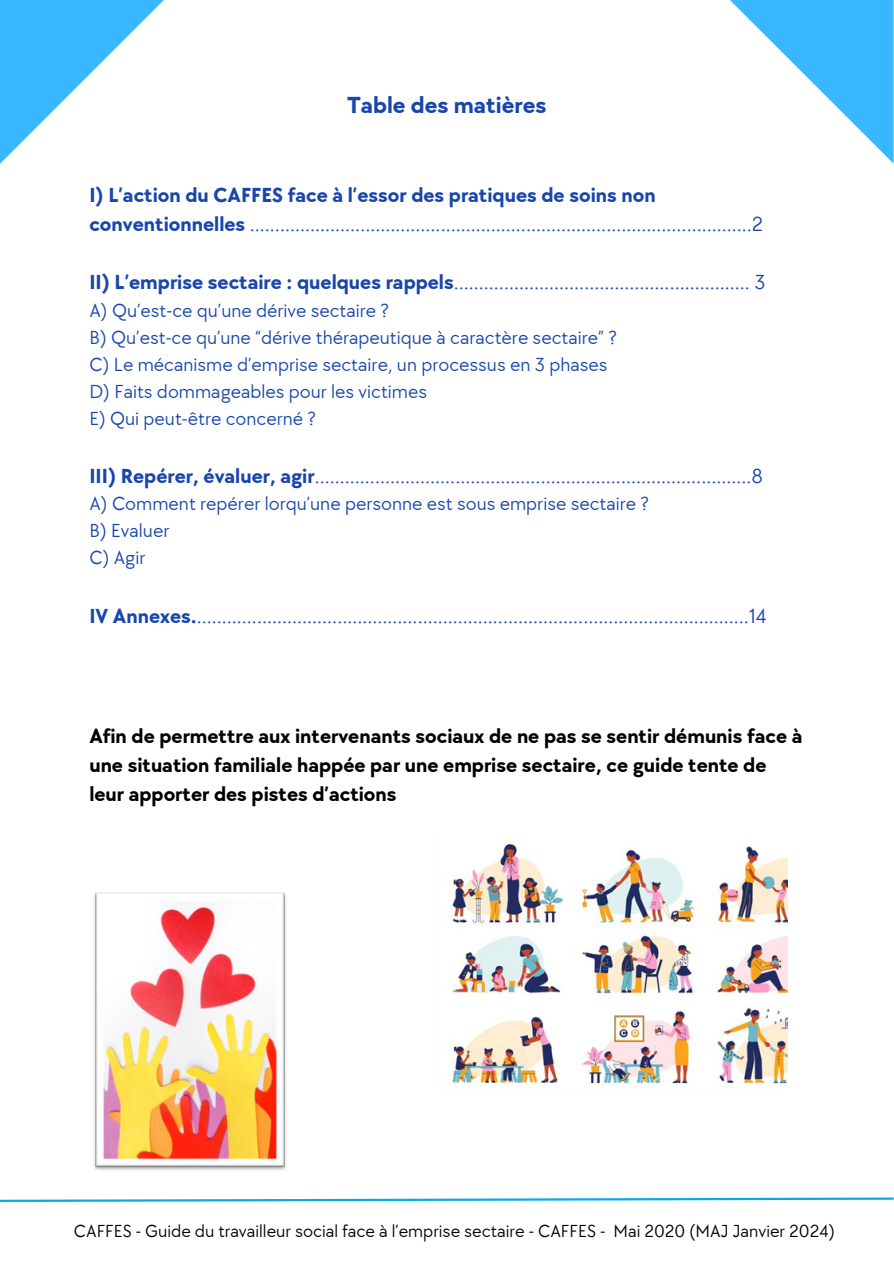
<style>
.page{position:relative;width:894px;height:1264px;background:#fff}
.page>*{position:absolute;margin:0;border:0;box-sizing:border-box;transform-origin:0 0}
.t1{font:700 24px "TT Chocolates";color:#1846aa}
.t2{font:21px/29.2px "TT Chocolates";color:#1846aa}
.t3{font:700 21px/29.2px "TT Chocolates";color:#000}
.t4{font:19.5px/27px "TT Chocolates";color:#1846aa}
.t5{font:18px "TT Chocolates";color:#000}
.s1{font-weight:700}
</style>
<div class="page">
<img style="left:449px;top:843px;width:338px;height:241px">
<img style="left:94px;top:892px;width:192px;height:278px">
<svg style="left:0;top:1197px;width:893px;height:5px"></svg>
<svg style="left:0;top:0;width:164px;height:164px"></svg>
<svg style="left:730px;top:0;width:163px;height:163px"></svg>
<h1 class="t1" style="left:347px;top:91px;width:201px">Table des matières</h1>
<h3 class="t2" style="left:89px;top:181px;width:675px"><span class="s1">I) L’action du CAFFES face à l’essor des pratiques de soins non conventionnelles</span> ....................................................................................................2</h3>
<h3 class="t2" style="left:89px;top:268px;width:677px"><span class="s1">II) L’emprise sectaire : quelques rappels</span>........................................................... 3</h3>
<h3 class="t4" style="left:89px;top:297px;width:529px">A) Qu’est-ce qu’une dérive sectaire ?<br>B) Qu’est-ce qu’une “dérive thérapeutique à caractère sectaire” ?<br>C) Le mécanisme d’emprise sectaire, un processus en 3 phases D) Faits dommageables pour les victimes<br>E) Qui peut-être concerné ?</h3>
<h3 class="t2" style="left:89px;top:462px;width:675px"><span class="s1">III) Repérer, évaluer, agir</span>.......................................................................................8</h3>
<h3 class="t4" style="left:89px;top:491px;width:561px">A) Comment repérer lorqu’une personne est sous emprise sectaire ?<br>B) Evaluer<br>C) Agir</h3>
<h3 class="t2" style="left:89px;top:601px;width:678px"><span class="s1">IV Annexes.</span>..............................................................................................................14</h3>
<h2 class="t3" style="left:89px;top:722px;width:714px">Afin de permettre aux intervenants sociaux de ne pas se sentir démunis face à une situation familiale happée par une emprise sectaire, ce guide tente de leur apporter des pistes d’actions</h2>
<p class="t5" style="left:74px;top:1221px;width:762px">CAFFES - Guide du travailleur social face à l’emprise sectaire - CAFFES - Mai 2020 (MAJ Janvier 2024)</p>
</div>
